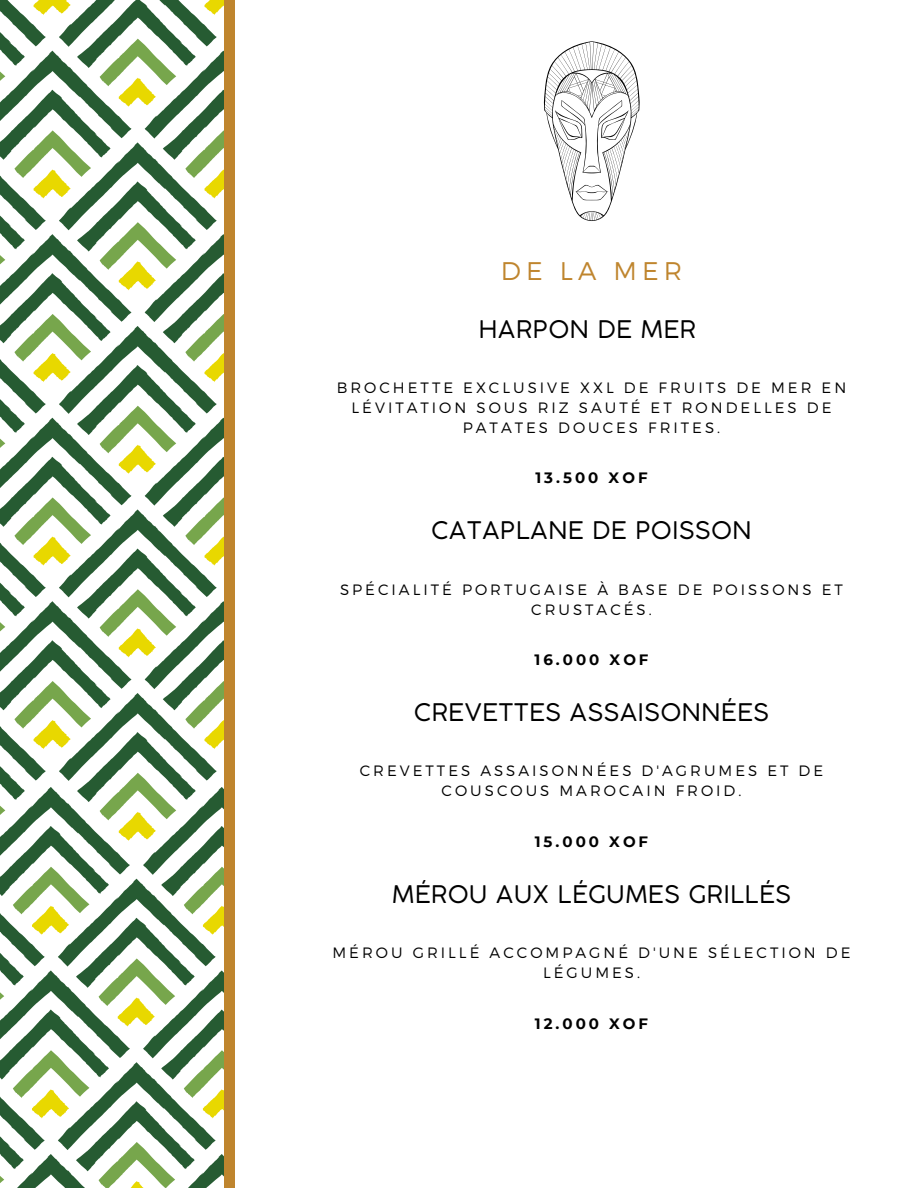
<style>
.page{position:relative;width:918px;height:1188px;background:#fff}
.page>*{position:absolute;margin:0;border:0;box-sizing:border-box;transform-origin:0 0}
.t1{font:300 25.5px "Montserrat";letter-spacing:.2em;color:#bf852e}
.t2{font:24px "Coco Gothic";letter-spacing:.03em;color:#000}
.t3{font:300 15px/20.2px "Montserrat";letter-spacing:.2em;color:#000;text-align:center}
.t4{font:700 15px "Montserrat";letter-spacing:.2em;color:#000}
</style>
<div class="page">
<svg style="left:0;top:0;width:224px;height:1188px"></svg>
<div style="left:224px;top:0;width:10px;height:1188px;background:#bf852e"></div>
<svg style="left:544px;top:41px;width:96px;height:180px"></svg>
<h1 class="t1" style="left:501px;top:255px;width:183px">DE LA MER</h1>
<h2 class="t2" style="left:479px;top:320px;width:219px">HARPON DE MER</h2>
<p class="t3" style="left:337px;top:376px;width:511px">BROCHETTE EXCLUSIVE XXL DE FRUITS DE MER EN<br>LÉVITATION SOUS RIZ SAUTÉ ET RONDELLES DE<br>PATATES DOUCES FRITES.</p>
<p class="t4" style="left:535px;top:469px;width:114px">13.500 XOF</p>
<h2 class="t2" style="left:431px;top:522px;width:322px">CATAPLANE DE POISSON</h2>
<p class="t3" style="left:340px;top:578px;width:504px">SPÉCIALITÉ PORTUGAISE À BASE DE POISSONS ET<br>CRUSTACÉS.</p>
<p class="t4" style="left:534px;top:651px;width:116px">16.000 XOF</p>
<h2 class="t2" style="left:414px;top:703px;width:356px">CREVETTES ASSAISONNÉES</h2>
<p class="t3" style="left:360px;top:760px;width:465px">CREVETTES ASSAISONNÉES D'AGRUMES ET DE<br>COUSCOUS MAROCAIN FROID.</p>
<p class="t4" style="left:535px;top:832px;width:115px">15.000 XOF</p>
<h2 class="t2" style="left:392px;top:885px;width:400px">MÉROU AUX LÉGUMES GRILLÉS</h2>
<p class="t3" style="left:332px;top:942px;width:520px">MÉROU GRILLÉ ACCOMPAGNÉ D'UNE SÉLECTION DE<br>LÉGUMES.</p>
<p class="t4" style="left:535px;top:1014px;width:115px">12.000 XOF</p>
</div>
